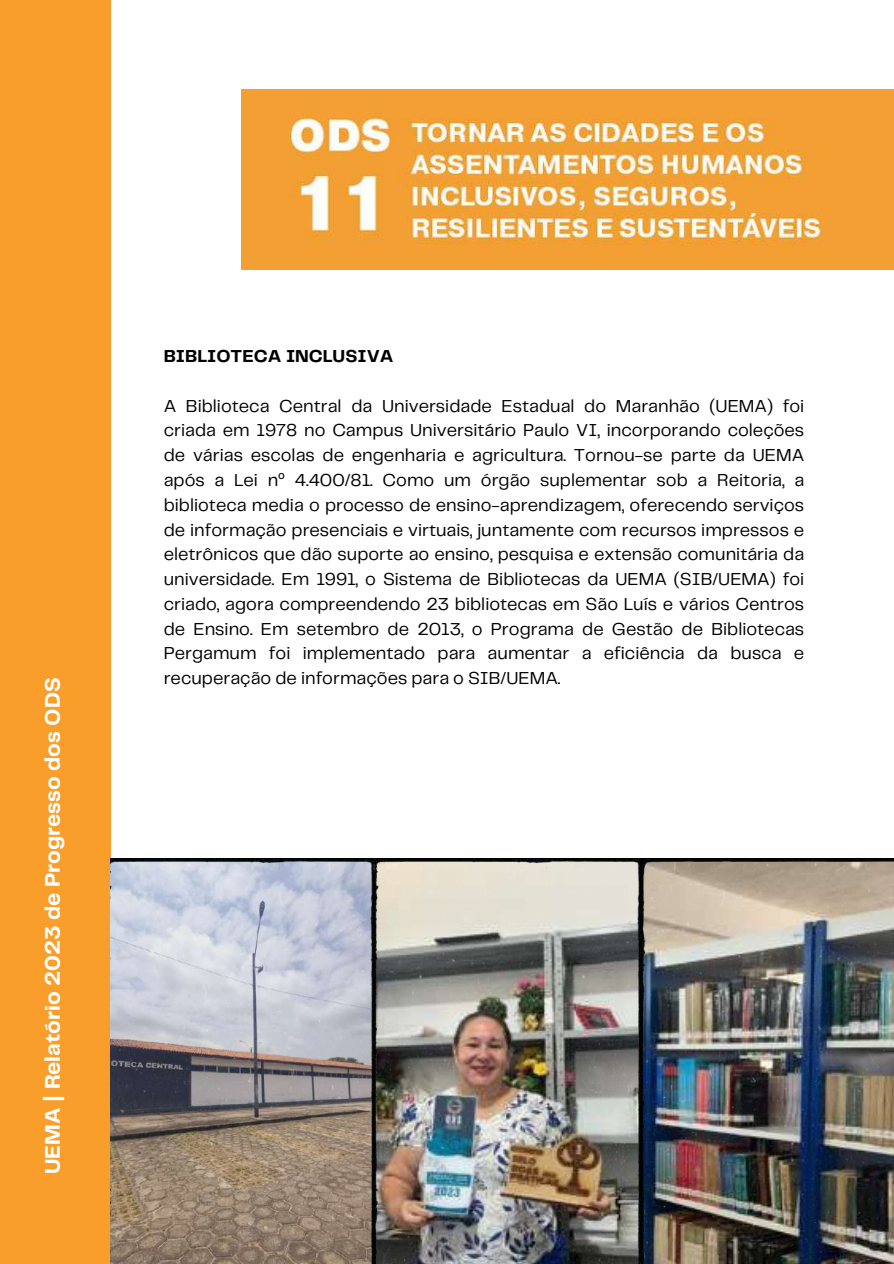
<style>
.page{position:relative;width:894px;height:1264px;background:#fff}
.page>*{position:absolute;margin:0;border:0;box-sizing:border-box;transform-origin:0 0}
.t1{font:700 21.9px "Telegraf";color:#fff}
.t2{font:18px/24.8px "Telegraf";color:#000;text-align:justify}
.t3{font:700 18px "Telegraf";color:#000}
.s1{font-family:"Noto Sans"}
</style>
<div class="page">
<div style="left:0;top:0;width:110px;height:1263px;background:#f99e2a"></div>
<img style="left:242px;top:89px;width:651px;height:180px">
<img style="left:110px;top:858px;width:783px;height:405px">
<p class="t1" style="left:43px;top:1174px;width:498px;rotate:-90deg">UEMA | Relatório 2023 de Progresso dos ODS</p>
<p class="t3" style="left:164px;top:348px;width:231px">BIBLIOTECA INCLUSIVA</p>
<p class="t2" style="left:164px;top:394px;width:642px">A Biblioteca Central da Universidade Estadual do Maranhão (UEMA) foi criada em 1978 no Campus Universitário Paulo VI, incorporando coleções de várias escolas de engenharia e agricultura. Tornou-se parte da UEMA após a Lei n<span class="s1">º</span> 4.400/81. Como um órgão suplementar sob a Reitoria, a biblioteca media o processo de ensino-aprendizagem, oferecendo serviços de informação presenciais e virtuais, juntamente com recursos impressos e eletrônicos que dão suporte ao ensino, pesquisa e extensão comunitária da universidade. Em 1991, o Sistema de Bibliotecas da UEMA (SIB/UEMA) foi criado, agora compreendendo 23 bibliotecas em São Luís e vários Centros de Ensino. Em setembro de 2013, o Programa de Gestão de Bibliotecas Pergamum foi implementado para aumentar a eficiência da busca e recuperação de informações para o SIB/UEMA.</p>
</div>
